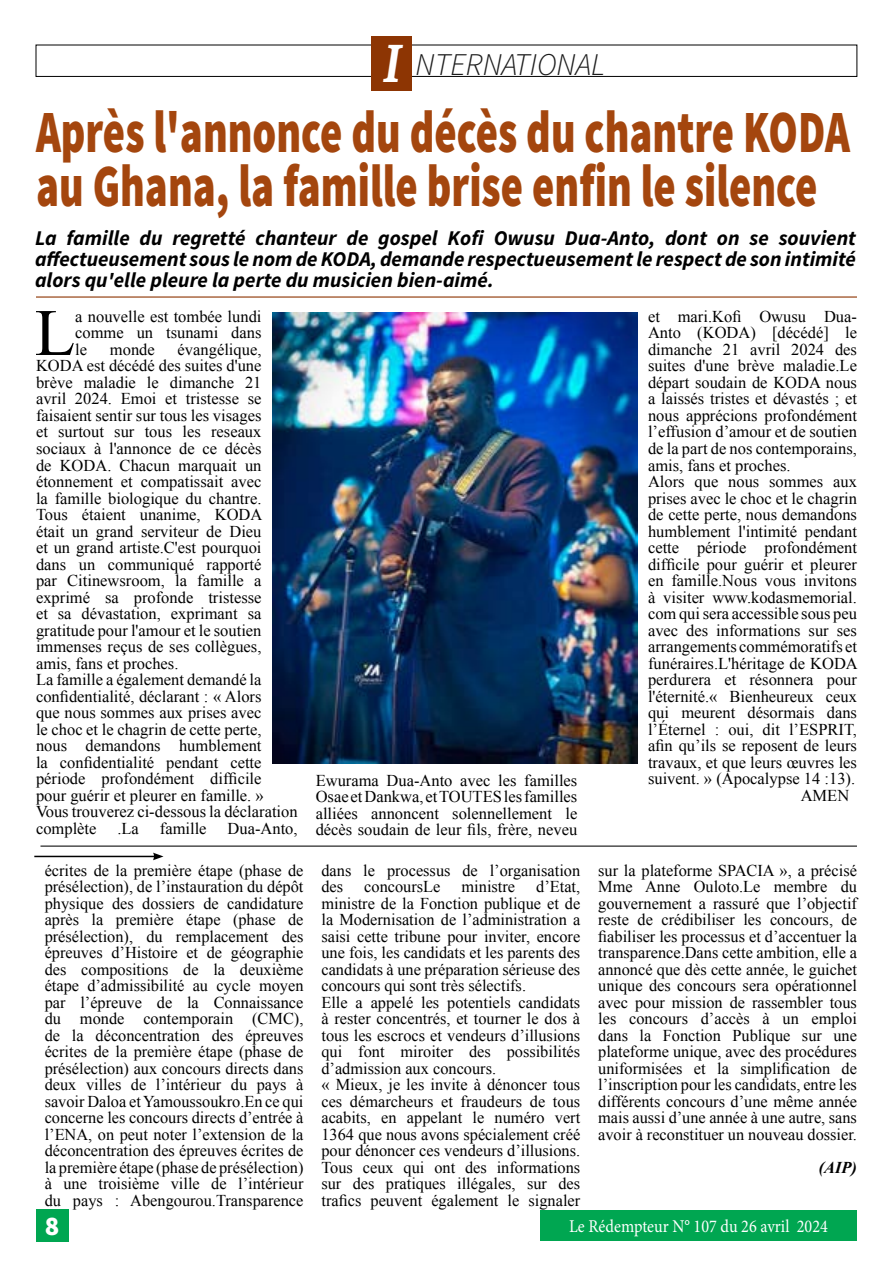
<style>
.page{position:relative;width:893px;height:1263px;background:#fff}
.page>*{position:absolute;margin:0;border:0;box-sizing:border-box;transform-origin:0 0}
.t1{font:66.3px "Times New Roman";color:#000}
.t2{font:900 60px/54px "Source Sans Pro";color:#a4460e;scale:.71 1}
.t3{font:italic 300 31.65px "Source Sans Pro";color:#1c1c1c}
.t4{font:900 27px "Source Sans Pro";color:#fff}
.t5{font:italic 700 21px/21px "Source Sans Pro";color:#000;text-align:justify}
.t6{font:18px "Minion Pro";color:#fff;scale:.9 1}
.t7{font:16.5px/16.5px "Times New Roman";color:#000;text-align:justify}
.t8{font:italic 700 16.5px "Times New Roman";color:#000}
.s1{font-family:"Superclarendon";font-weight:400;font-size:49.5px;color:#fff}
</style>
<div class="page">
<div style="left:36px;top:1209px;width:32px;height:32px;background:#00a651"></div>
<div style="left:540px;top:1211px;width:317px;height:30px;background:#00a651"></div>
<div style="left:36px;top:45px;width:821px;height:32px;border:1px solid #000"></div>
<div style="left:371px;top:36px;width:41px;height:54px;background:#8d3503"></div>
<img style="left:272px;top:312px;width:365px;height:451px">
<hr style="left:36px;top:296px;width:821px;height:2px;background:#8d3503">
<hr style="left:40px;top:845px;width:817px;height:2px;background:#000">
<hr style="left:34px;top:856px;width:121px;height:1px;background:#000">
<svg style="left:153px;top:853px;width:11px;height:7px"></svg>
<h3 class="t3" style="left:381px;top:45px;width:225px"><span class="s1">I</span> NTERNATIONAL</h3>
<h2 class="t2" style="left:36px;top:108px;width:1148px">Après l'annonce du décès du chantre KODA au Ghana, la famille brise enfin le silence</h2>
<p class="t5" style="left:35px;top:227px;width:822px">La famille du regretté chanteur de gospel Kofi Owusu Dua-Anto, dont on se souvient affectueusement sous le nom de KODA, demande respectueusement le respect de son intimité alors qu'elle pleure la perte du musicien bien-aimé.</p>
<h1 class="t1" style="left:35px;top:288px;width:42px">L</h1>
<p class="t7" style="left:75px;top:308px;width:188px">a nouvelle est tombée lundi comme un tsunami dans le</p>
<p class="t7" style="left:36px;top:341px;width:263px;text-align:left;text-indent:142px">évangélique,<br>KODA est décédé des suites d'une brève maladie le dimanche 21<br>avril 2024. Emoi et tristesse se faisaient sentir sur tous les visages<br>et surtout sur tous les reseaux sociaux à l'annonce de ce décès<br>de KODA . Chacun marquait un étonnement et compatissait avec<br>la famille biologique du chantre.<br>Tous étaient unanime, KODA<br>était un grand serviteur de Dieu<br>et un grand artiste.C'est pourquoi<br>dans un communiqué rapporté<br>par Citinewsroom, la famille a exprimé sa profonde tristesse<br>et sa dévastation, exprimant sa gratitude pour l'amour et le soutien immenses reçus de ses collègues, amis, fans et proches.<br>La famille a également demandé la confidentialité, déclarant : « Alors<br>que nous sommes aux prises avec<br>le choc et le chagrin de cette perte,<br>nous demandons humblement<br>la confidentialité pendant cette période profondément difficile<br>pour guérir et pleurer en famille. »<br>Vous trouverez ci-dessous la déclaration complète</p>
<p class="t7" style="left:110px;top:341px;width:46px">monde</p>
<p class="t7" style="left:117px;top:819px;width:23px">.La</p>
<p class="t7" style="left:160px;top:819px;width:48px">famille</p>
<p class="t7" style="left:228px;top:819px;width:72px">Dua-Anto,</p>
<p class="t7" style="left:316px;top:772px;width:263px">Ewurama Dua-Anto avec les familles<br>Osae et Dankwa, et TOUTES</p>
<p class="t7" style="left:316px;top:788px;width:263px;text-indent:188px">les familles alliées annoncent solennellement le décès soudain de leur fils, frère, neveu</p>
<p class="t7" style="left:45px;top:861px;width:260px">écrites de la première étape (phase de présélection), de l’instauration du dépôt physique des dossiers de candidature après la première étape (phase de présélection), du remplacement des épreuves d’Histoire et de géographie des compositions de la deuxième étape d’admissibilité au cycle moyen par l’épreuve de la Connaissance du monde contemporain (CMC), de la déconcentration des épreuves écrites de la première étape (phase de présélection) aux concours directs dans deux villes de l’intérieur du pays à savoir Daloa et Yamoussoukro.En ce qui concerne les concours directs d’entrée à l’ENA, on peut noter l’extension de la déconcentration des épreuves écrites de la première étape (phase de présélection) à une troisième ville de l’intérieur du pays : Abengourou.Transparence</p>
<p class="t7" style="left:321px;top:861px;width:260px">dans le processus de l’organisation des</p>
<p class="t7" style="left:321px;top:878px;width:260px;text-align:left;text-indent:215px">d’Etat, ministre de la Fonction publique et de la Modernisation de l’administration a saisi cette tribune pour inviter, encore une fois, les candidats et les parents des candidats à une préparation sérieuse des concours qui sont très sélectifs.<br>Elle a appelé les potentiels candidats à rester concentrés, et tourner le dos à tous les escrocs et vendeurs d’illusions qui font miroiter des possibilités d’admission aux concours.<br>« Mieux, je les invite à dénoncer tous ces démarcheurs et fraudeurs de tous acabits, en appelant le numéro vert 1364 que nous avons spécialement créé pour dénoncer ces vendeurs d’illusions.<br>Tous ceux qui ont des informations sur des pratiques illégales, sur des trafics peuvent également le signaler</p>
<p class="t7" style="left:364px;top:878px;width:78px">concoursLe</p>
<p class="t7" style="left:462px;top:878px;width:55px">ministre</p>
<p class="t7" style="left:648px;top:308px;width:210px">et mari.Kofi Owusu Dua-</p>
<p class="t7" style="left:648px;top:324px;width:210px">Anto (KODA) [décédé] le</p>
<p class="t7" style="left:648px;top:341px;width:210px">dimanche 21 avril 2024 des</p>
<p class="t7" style="left:648px;top:357px;width:210px">suites d'une brève maladie.Le</p>
<p class="t7" style="left:648px;top:374px;width:210px">départ soudain de KODA nous</p>
<p class="t7" style="left:648px;top:390px;width:210px">a laissés tristes et dévastés ; et</p>
<p class="t7" style="left:648px;top:407px;width:210px">nous apprécions profondément</p>
<p class="t7" style="left:648px;top:423px;width:210px">l’effusion d’amour et de soutien</p>
<p class="t7" style="left:648px;top:440px;width:210px">de la part de nos contemporains,</p>
<p class="t7" style="left:648px;top:456px;width:144px">amis, fans et proches.</p>
<p class="t7" style="left:648px;top:473px;width:210px">Alors que nous sommes aux</p>
<p class="t7" style="left:648px;top:489px;width:210px">prises avec le choc et le chagrin</p>
<p class="t7" style="left:648px;top:506px;width:210px">de cette perte, nous demandons</p>
<p class="t7" style="left:648px;top:522px;width:210px">humblement l'intimité pendant</p>
<p class="t7" style="left:648px;top:539px;width:210px">cette période profondément</p>
<p class="t7" style="left:648px;top:555px;width:210px">difficile pour guérir et pleurer</p>
<p class="t7" style="left:648px;top:572px;width:210px">en famille.Nous vous invitons</p>
<p class="t7" style="left:648px;top:588px;width:210px">à visiter www.kodasmemorial.</p>
<p class="t7" style="left:648px;top:605px;width:210px">com qui sera accessible sous peu</p>
<p class="t7" style="left:648px;top:621px;width:210px">avec des informations sur ses</p>
<p class="t7" style="left:648px;top:638px;width:210px">arrangements commémoratifs et</p>
<p class="t7" style="left:648px;top:654px;width:199px">funéraires.L'héritage de KODA</p>
<p class="t7" style="left:648px;top:671px;width:211px">perdurera et résonnera pour</p>
<p class="t7" style="left:648px;top:687px;width:210px">l'éternité.« Bienheureux ceux</p>
<p class="t7" style="left:648px;top:704px;width:210px">qui meurent désormais dans</p>
<p class="t7" style="left:648px;top:720px;width:210px">l’Éternel : oui, dit l’ES PRIT,</p>
<p class="t7" style="left:648px;top:737px;width:210px">afin qu’ils se reposent de leurs</p>
<p class="t7" style="left:648px;top:753px;width:210px">travaux, et que leurs œuvres les</p>
<p class="t7" style="left:648px;top:770px;width:209px">suivent. » (Apocalypse 14 :13).</p>
<p class="t7" style="left:801px;top:786px;width:50px">AMEN</p>
<p class="t7" style="left:598px;top:861px;width:262px">sur la plateforme SPACIA », a précisé Mme Anne Ouloto.Le membre du gouvernement a rassuré que l’objectif reste de crédibiliser les concours, de fiabiliser les processus et d’accentuer la transparence.Dans cette ambition, elle a annoncé que dès cette année, le guichet unique des concours sera opérationnel avec pour mission de rassembler tous les concours d’accès à un emploi dans la Fonction Publique sur une plateforme unique, avec des procédures uniformisées et la simplification de l’inscription pour les candidats, entre les différents concours d’une même année mais aussi d’une année à une autre, sans avoir à reconstituer un nouveau dossier.</p>
<p class="t8" style="left:819px;top:1155px;width:40px">(AIP)</p>
<h3 class="t4" style="left:45px;top:1209px;width:16px">8</h3>
<p class="t6" style="left:569px;top:1214px;width:289px">Le Rédempteur N° 107 du 26 avril 2024</p>
</div>
